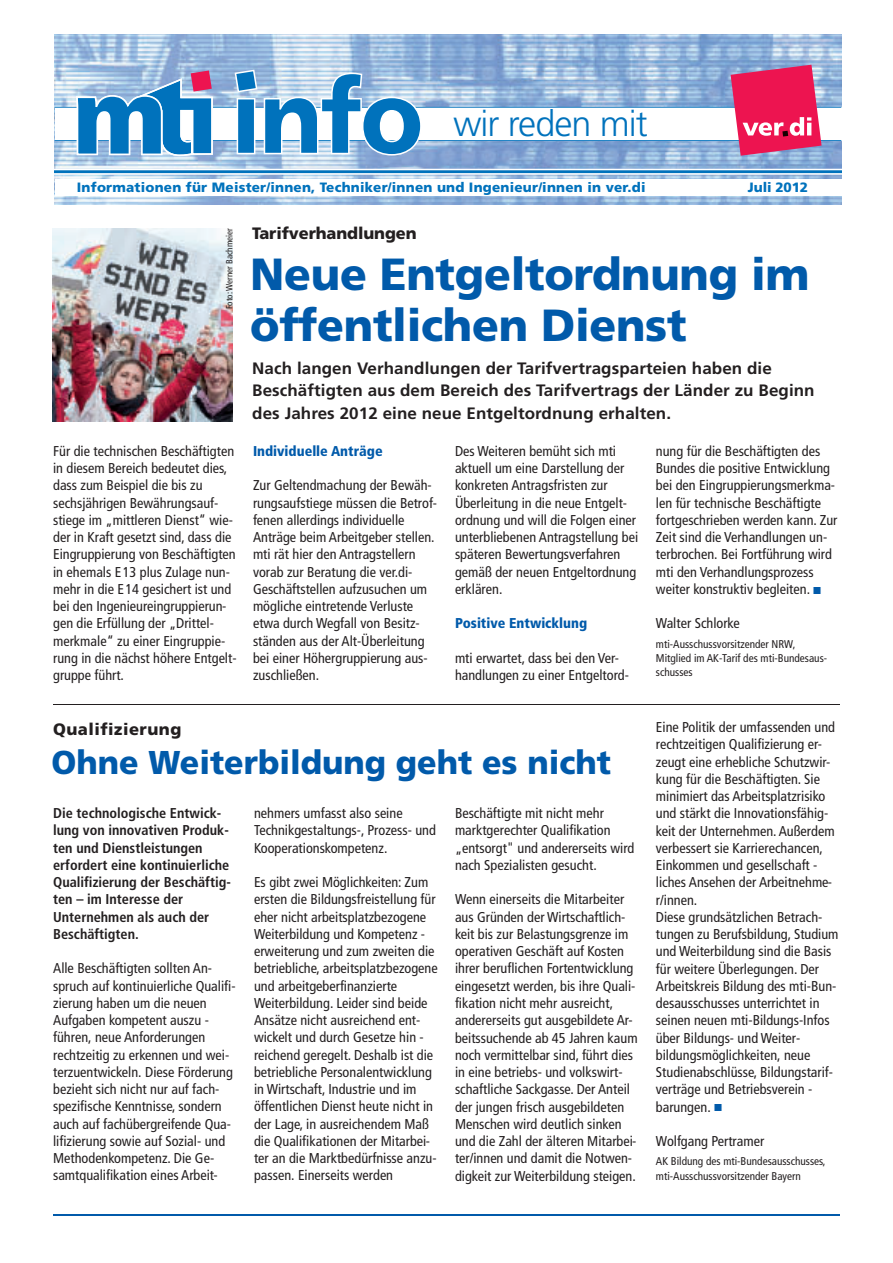
<style>
.page{position:relative;width:893px;height:1263px;background:#fff}
.page>*{position:absolute;margin:0;border:0;box-sizing:border-box;transform-origin:0 0}
.t1{font:900 45px/51px "Frutiger LT";letter-spacing:-.005em;color:#015aaa}
.t2{font:300 36px "Frutiger LT";letter-spacing:-.025em;color:#0072bc}
.t3{font:900 33px "Frutiger LT";color:#015aaa}
.t4{font:700 16.5px/22.5px "Frutiger LT";letter-spacing:.005em;color:#231f20}
.t5{font:900 16.5px "Frutiger LT";letter-spacing:-.005em;color:#231f20}
.t6{font:900 16.5px "Frutiger LT";letter-spacing:.03em;color:#231f20}
.t7{font:condensed 14.25px/17.2px "Frutiger LT";color:#231f20}
.t8{font:700 condensed 14.25px/17.2px "Frutiger LT";color:#231f20}
.t9{font:900 condensed 14.25px "Frutiger LT";color:#015aaa}
.t10{font:900 13.5px "Frutiger LT";letter-spacing:.015em;color:#0072bc}
.t11{font:900 13.5px "Frutiger LT";letter-spacing:-.01em;color:#0072bc}
.t12{font:condensed 11.25px/14.2px "Frutiger LT";color:#231f20}
.t13{font:condensed 9px "Frutiger LT";color:#231f20}
</style>
<div class="page">
<img style="left:55px;top:34px;width:786px;height:170px">
<div style="left:55px;top:107px;width:786px;height:34px;background:#fff"></div>
<hr style="left:55px;top:107px;width:786px;height:1px;background:#0072bc">
<hr style="left:55px;top:140px;width:786px;height:1px;background:#0072bc">
<div style="left:55px;top:179px;width:786px;height:17px;background:#fff"></div>
<svg style="left:55px;top:169px;width:786px;height:6px"></svg>
<svg style="left:731px;top:65px;width:91px;height:91px;background:#df4577"></svg>
<svg style="left:235px;top:70px;width:22px;height:22px"></svg>
<svg style="left:237px;top:98px;width:18px;height:56px"></svg>
<svg style="left:264px;top:73px;width:158px;height:83px"></svg>
<svg style="left:76px;top:70px;width:137px;height:86px"></svg>
<hr style="left:53px;top:1214px;width:787px;height:2px;background:#015aaa">
<hr style="left:53px;top:704px;width:787px;height:1px;background:#231f20">
<img style="left:53px;top:228px;width:180px;height:193px">
<h2 class="t2" style="left:453px;top:109px;width:196px">wir reden mit</h2>
<p class="t10" style="left:77px;top:181px;width:570px">Informationen für Meister/innen, Techniker/innen und Ingenieur/innen in ver.di</p>
<p class="t11" style="left:748px;top:181px;width:62px">Juli 2012</p>
<p class="t13" style="left:226px;top:309px;width:82px;rotate:-90deg">Foto: Werner Bachmeier</p>
<p class="t5" style="left:252px;top:227px;width:166px">Tarifverhandlungen</p>
<h1 class="t1" style="left:250px;top:253px;width:561px">Neue Entgeltordnung im öffentlichen Dienst</h1>
<p class="t4" style="left:252px;top:358px;width:564px">Nach langen Verhandlungen der Tarifvertragsparteien haben die<br>Beschäftigten aus dem Bereich des Tarifvertrags der Länder zu Beginn des Jahres 2012 eine neue Entgeltordnung erhalten.</p>
<p class="t7" style="left:53px;top:443px;width:185px">Für die technischen Beschäftigten in diesem Bereich bedeutet dies, dass zum Beispiel die bis zu sechsjährigen Bewährungsauf&shy;stiege im „mittleren Dienst“ wie&shy;der in Kraft gesetzt sind, dass die<br>Eingruppierung von Beschäftigten in ehemals E13 plus Zulage nun&shy;mehr in die E14 gesichert ist und bei den Ingenieureingruppierun&shy;gen die Erfüllung der „Drittel&shy;merkmale“ zu einer Eingruppie&shy;rung in die nächst höhere Entgelt&shy;gruppe führt.</p>
<p class="t7" style="left:455px;top:443px;width:185px">Des Weiteren bemüht sich mti aktuell um eine Darstellung der konkreten Antragsfristen zur<br>Überleitung in die neue Entgelt&shy;ordnung und will die Folgen einer unterbliebenen Antragstellung bei späteren Bewertungsverfahren gemäß der neuen Entgeltordnung erklären.</p>
<p class="t9" style="left:253px;top:445px;width:131px">Individuelle Anträge</p>
<p class="t7" style="left:253px;top:478px;width:186px">Zur Geltendmachung der Bewäh&shy;rungsaufstiege müssen die Betrof&shy;fenen allerdings individuelle<br>Anträge beim Arbeitgeber stellen. mti rät hier den Antragstellern vorab zur Beratung die ver.di-<br>Geschäftstellen aufzusuchen um mögliche eintretende Verluste etwa durch Wegfall von Besitz&shy;ständen aus der Alt-Überleitung bei einer Höhergruppierung aus&shy;zuschließen.</p>
<p class="t9" style="left:455px;top:618px;width:134px">Positive Entwicklung</p>
<p class="t7" style="left:455px;top:650px;width:175px">mti erwartet, dass bei den Ver&shy;handlungen zu einer Entgeltord-</p>
<p class="t6" style="left:53px;top:723px;width:130px">Qualifizierung</p>
<h3 class="t3" style="left:52px;top:750px;width:561px">Ohne Weiterbildung geht es nicht</h3>
<p class="t7" style="left:455px;top:806px;width:181px">Beschäftigte mit nicht mehr marktgerechter Qualifikation „entsorgt" und andererseits wird nach Spezialisten gesucht.</p>
<p class="t7" style="left:455px;top:892px;width:184px">Wenn einerseits die Mitarbeiter aus Gründen der Wirtschaftlich&shy;keit bis zur Belastungsgrenze im operativen Geschäft auf Kosten ihrer beruflichen Fortentwicklung eingesetzt werden, bis ihre Quali&shy;fikation nicht mehr ausreicht, andererseits gut ausgebildete Ar&shy;beitssuchende ab 45 Jahren kaum noch vermittelbar sind, führt dies in eine betriebs- und volkswirt&shy;schaftliche Sackgasse. Der Anteil der jungen frisch ausgebildeten Menschen wird deutlich sinken und die Zahl der älteren Mitarbei&shy;ter/innen und damit die Notwen&shy;digkeit zur Weiterbildung steigen.</p>
<p class="t7" style="left:254px;top:806px;width:183px">nehmers umfasst also seine<br>Technikgestaltungs-, Prozess- und<br>Kooperationskompetenz.</p>
<p class="t7" style="left:254px;top:875px;width:185px">Es gibt zwei Möglichkeiten: Zum ersten die Bildungsfreistellung für eher nicht arbeitsplatzbezogene Weiterbildung und Kompetenz - erweiterung und zum zweiten die betriebliche, arbeitsplatzbezogene und arbeitgeberfinanzierte Weiterbildung. Leider sind beide Ansätze nicht ausreichend ent&shy;wickelt und durch Gesetze hin - reichend geregelt. Deshalb ist die betriebliche Personalentwicklung in Wirtschaft, Industrie und im öffentlichen Dienst heute nicht in der Lage, in ausreichendem Maß die Qualifikationen der Mitarbei&shy;ter an die Marktbedürfnisse anzu&shy;passen. Einerseits werden</p>
<p class="t8" style="left:53px;top:806px;width:179px">Die technologische Entwick&shy;lung von innovativen Produk&shy;ten und Dienstleistungen erfordert eine kontinuierliche<br>Qualifizierung der Beschäftig&shy;ten – im Interesse der<br>Unternehmen als auch der<br>Beschäftigten.</p>
<p class="t7" style="left:53px;top:961px;width:184px">Alle Beschäftigten sollten An&shy;spruch auf kontinuierliche Qualifi&shy;zierung haben um die neuen<br>Aufgaben kompetent auszu - führen, neue Anforderungen rechtzeitig zu erkennen und wei&shy;terzuentwickeln. Diese Förderung bezieht sich nicht nur auf fach&shy;spezifische Kenntnisse, sondern auch auf fachübergreifende Qua&shy;lifizierung sowie auf Sozial- und<br>Methodenkompetenz. Die Ge&shy;samtqualifikation eines Arbeit-</p>
<p class="t7" style="left:656px;top:443px;width:183px">nung für die Beschäftigten des<br>Bundes die positive Entwicklung bei den Eingruppierungsmerkma&shy;len für technische Beschäftigte fortgeschrieben werden kann. Zur<br>Zeit sind die Verhandlungen un&shy;terbrochen. Bei Fortführung wird mti den Verhandlungsprozess weiter konstruktiv begleiten.</p>
<p class="t7" style="left:656px;top:616px;width:85px">Walter Schlorke</p>
<p class="t12" style="left:656px;top:638px;width:173px">mti-Ausschussvorsitzender NRW,<br>Mitglied im AK-Tarif des mti-Bundesaus&shy;schusses</p>
<p class="t7" style="left:656px;top:719px;width:184px">Eine Politik der umfassenden und rechtzeitigen Qualifizierung er&shy;zeugt eine erhebliche Schutzwir&shy;kung für die Beschäftigten. Sie minimiert das Arbeitsplatzrisiko und stärkt die Innovationsfähig&shy;keit der Unternehmen. Außerdem verbessert sie Karrierechancen,<br>Einkommen und gesellschaft - liches Ansehen der Arbeitnehme - r/in nen.<br>Diese grundsätzlichen Betrach&shy;tungen zu Berufsbildung, Studium und Weiterbildung sind die Basis für weitere Überlegungen. Der<br>Arbeitskreis Bildung des mti-Bun&shy;desausschusses unterrichtet in seinen neuen mti-Bildungs-Infos über Bildungs- und Weiter - bildungsmöglichkeiten, neue<br>Studienabschlüsse, Bildungstarif&shy;verträge und Betriebsverein - barungen.</p>
<p class="t7" style="left:656px;top:1133px;width:110px">Wolfgang Pertramer</p>
<p class="t12" style="left:656px;top:1155px;width:171px">AK Bildung des mti-Bundesausschusses, mti-Ausschussvorsitzender Bayern</p>
</div>
